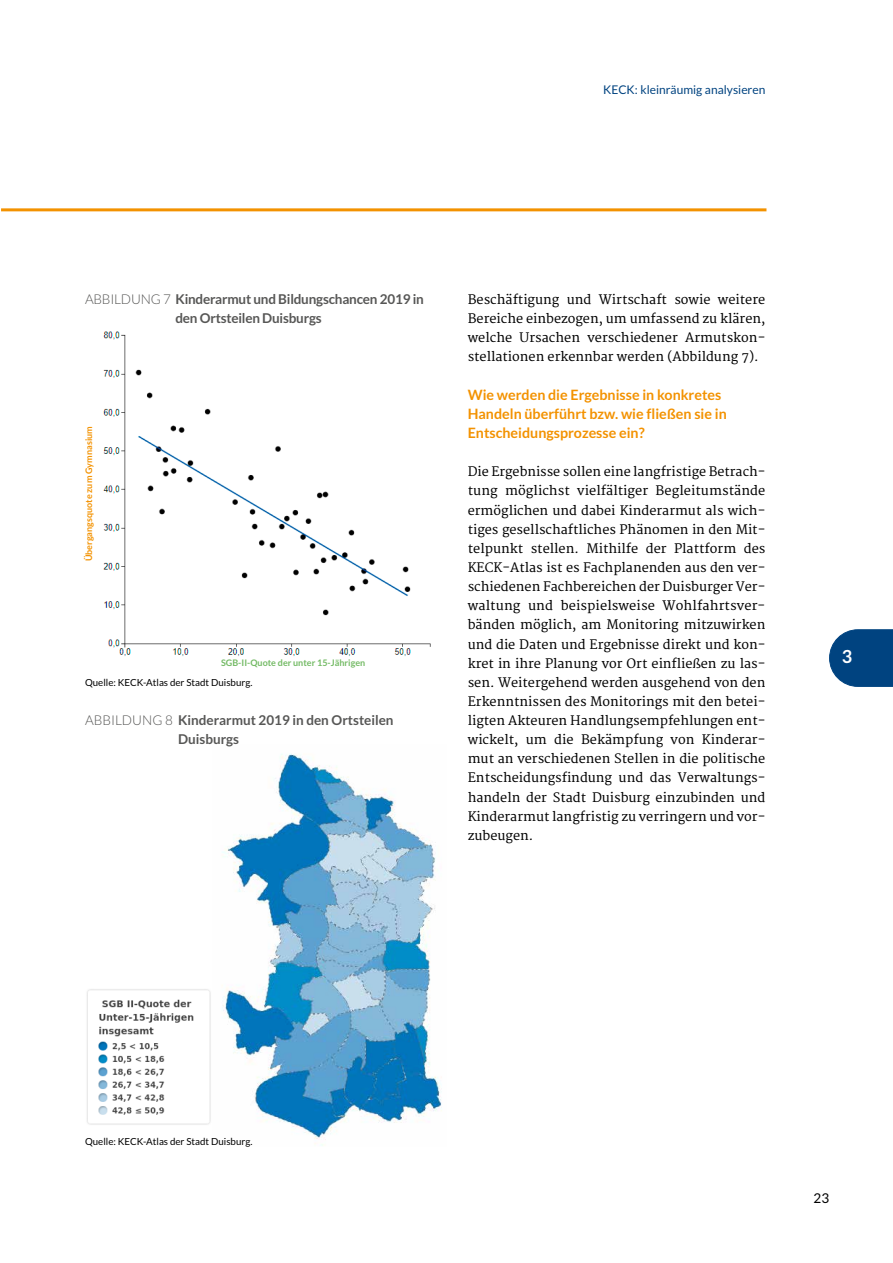
<style>
.page{position:relative;width:893px;height:1263px;background:#fff}
.page>*{position:absolute;margin:0;border:0;box-sizing:border-box;transform-origin:0 0}
.t1{font:700 18px "Lato";color:#fff}
.t2{font:700 14.25px/19.2px "Lato";color:#f39200}
.t3{font:700 13.5px/19.2px "Lato";letter-spacing:-.015em;color:#575756}
.t4{font:13.5px "Lato";color:#000}
.t5{font:12.75px/19.2px "Merriweather";color:#000;text-align:justify}
.t6{font:12px "Lato";color:#004380}
.t7{font:9.75px "Lato";color:#000}
.t8{font:700 9px "Lato";color:#73ba64}
.t9{font:700 9px "Lato";color:#f39200}
.s1{font-weight:300}
</style>
<div class="page">
<hr style="left:1px;top:208px;width:765px;height:3px;background:#f39200">
<img style="left:222px;top:753px;width:220px;height:393px">
<img style="left:103px;top:331px;width:328px;height:326px">
<svg style="left:829px;top:629px;width:64px;height:58px;background:#1a568d"></svg>
<img style="left:87px;top:989px;width:124px;height:136px">
<p class="t6" style="left:603px;top:83px;width:164px">KECK: kleinräumig analysieren</p>
<p class="t3" style="left:175px;top:290px;width:250px;text-indent:-90px"><span class="s1">ABBILDUNG 7</span> Kinderarmut und Bildungschancen 2019 in den Ortsteilen Duisburgs</p>
<p class="t9" style="left:84px;top:561px;width:137px;rotate:-90deg">Übergangsquote zum Gymnasium</p>
<p class="t8" style="left:221px;top:658px;width:146px">SGB-II-Quote der unter 15-Jährigen</p>
<p class="t7" style="left:85px;top:677px;width:169px">Quelle: KECK-Atlas der Stadt Duisburg.</p>
<p class="t3" style="left:178px;top:710px;width:217px;text-indent:-93px"><span class="s1">ABBILDUNG 8</span> Kinderarmut 2019 in den Ortsteilen<br>Duisburgs</p>
<p class="t5" style="left:468px;top:290px;width:299px">Beschäftigung und Wirtschaft sowie weitere Bereiche einbezogen, um umfassend zu klären, welche Ursachen verschiedener Armutskon&shy;stellationen erkennbar werden (Abbildung 7).</p>
<p class="t2" style="left:468px;top:385px;width:260px">Wie werden die Ergebnisse in konkretes<br>Handeln überführt bzw. wie fließen sie in<br>Entscheidungsprozesse ein?</p>
<p class="t5" style="left:468px;top:463px;width:299px">Die Ergebnisse sollen eine langfristige Betrach&shy;tung möglichst vielfältiger Begleitumstände ermöglichen und dabei Kinderarmut als wich&shy;tiges gesellschaftliches Phänomen in den Mit&shy;telpunkt stellen. Mithilfe der Plattform des KECK-Atlas ist es Fachplanenden aus den ver&shy;schiedenen Fachbereichen der Duisburger Ver&shy;waltung und beispielsweise Wohlfahrtsver&shy;bänden möglich, am Monitoring mitzuwirken und die Daten und Ergebnisse direkt und kon&shy;kret in ihre Planung vor Ort einfließen zu las&shy;sen. Weitergehend werden ausgehend von den Erkenntnissen des Monitorings mit den betei&shy;ligten Akteuren Handlungsempfehlungen ent&shy;wickelt, um die Bekämpfung von Kinderar&shy;mut an verschiedenen Stellen in die politische Entscheidungsfindung und das Verwaltungs&shy;handeln der Stadt Duisburg einzubinden und Kinderarmut langfristig zu verringern und vor&shy;zubeugen.</p>
<h1 class="t1" style="left:842px;top:646px;width:12px">3</h1>
<p class="t7" style="left:85px;top:1136px;width:169px">Quelle: KECK-Atlas der Stadt Duisburg.</p>
<p class="t4" style="left:813px;top:1191px;width:17px">23</p>
</div>
